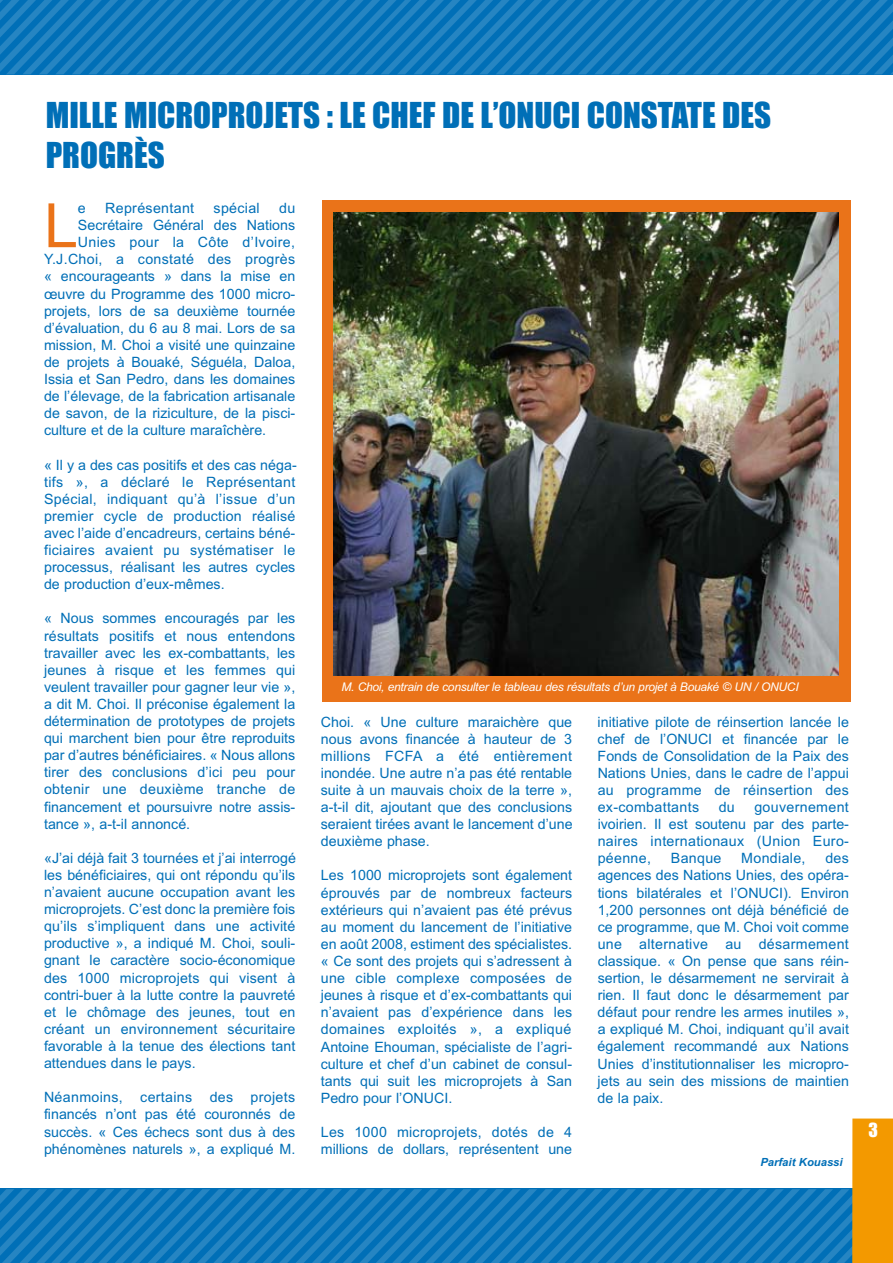
<style>
.page{position:relative;width:893px;height:1263px;background:#fff}
.page>*{position:absolute;margin:0;border:0;box-sizing:border-box;transform-origin:0 0}
.t1{font:61.2px "Arial";color:#ea7319}
.t2{font:33px/39.6px "Impact";color:#006fb7}
.t3{font:18px "Impact";color:#fff}
.t4{font:14.25px/17.1px "Arial";color:#006fb7;text-align:justify}
.t5{font:14.25px "Arial";letter-spacing:.02em;color:#006fb7}
.t6{font:italic 12px "Arial";letter-spacing:-.02em;color:#fff}
.t7{font:italic 700 11.25px "Arial";color:#006fb7}
</style>
<div class="page">
<svg style="left:0;top:1189px;width:852px;height:74px;background:#1279bc"></svg>
<svg style="left:0;top:0;width:893px;height:74px;background:#1279bc"></svg>
<div style="left:852px;top:1118px;width:41px;height:145px;background:#f39900"></div>
<div style="left:322px;top:200px;width:528px;height:501px;background:#ea7319"></div>
<img style="left:333px;top:212px;width:505px;height:464px">
<h2 class="t2" style="left:46px;top:95px;width:727px">MILLE MICROPROJETS : LE CHEF DE L’ONUCI CONSTATE DES<br>PROGRÈS</h2>
<h1 class="t1" style="left:44px;top:186px;width:36px">L</h1>
<p class="t4" style="left:78px;top:201px;width:9px">e</p>
<p class="t5" style="left:105px;top:199px;width:90px">Représentant</p>
<p class="t5" style="left:214px;top:199px;width:48px">spécial</p>
<p class="t4" style="left:279px;top:201px;width:18px">du</p>
<p class="t4" style="left:78px;top:218px;width:219px">Secrétaire Général des Nations</p>
<p class="t5" style="left:78px;top:233px;width:219px">Unies pour la Côte d’Ivoire,</p>
<p class="t5" style="left:44px;top:250px;width:253px">Y.J.Choi, a constaté des progrès</p>
<p class="t4" style="left:44px;top:269px;width:253px">« encourageants » dans la mise en</p>
<p class="t4" style="left:44px;top:286px;width:253px">œuvre du Programme des 1000 micro-</p>
<p class="t4" style="left:44px;top:303px;width:253px">projets, lors de sa deuxième tournée</p>
<p class="t4" style="left:44px;top:321px;width:253px">d’évaluation, du 6 au 8 mai. Lors de sa</p>
<p class="t4" style="left:44px;top:338px;width:253px">mission, M. Choi a visité une quinzaine</p>
<p class="t4" style="left:44px;top:355px;width:253px">de projets à Bouaké, Séguéla, Daloa,</p>
<p class="t4" style="left:44px;top:372px;width:253px">Issia et San Pedro, dans les domaines</p>
<p class="t4" style="left:44px;top:389px;width:253px">de l’élevage, de la fabrication artisanale</p>
<p class="t4" style="left:44px;top:406px;width:253px">de savon, de la riziculture, de la pisci-</p>
<p class="t4" style="left:44px;top:423px;width:224px">culture et de la culture maraîchère.</p>
<p class="t4" style="left:44px;top:457px;width:254px">« Il y a des cas positifs et des cas néga&shy;tifs », a déclaré le Représentant Spécial, indiquant qu’à l’issue d’un premier cycle de production réalisé avec l’aide d’encadreurs, certains béné&shy;ficiaires avaient pu systématiser le processus, réalisant les autres cycles de production d’eux-mêmes.</p>
<p class="t4" style="left:44px;top:611px;width:253px">« Nous sommes encouragés par les résultats positifs et nous entendons travailler avec les ex-combattants, les jeunes à risque et les femmes qui veulent travailler pour gagner leur vie », a dit M. Choi. Il préconise également la détermination de prototypes de projets qui marchent bien pour être reproduits par d’autres bénéficiaires. « Nous allons tirer des conclusions d’ici peu pour obtenir une deuxième tranche de financement et poursuivre notre assis&shy;tance », a-t-il annoncé.</p>
<p class="t4" style="left:44px;top:851px;width:253px">«J’ai déjà fait 3 tournées et j’ai interrogé les bénéficiaires, qui ont répondu qu’ils n’avaient aucune occupation avant les microprojets. C’est donc la première fois qu’ils s’impliquent dans une activité productive », a indiqué M. Choi, souli&shy;gnant le caractère socio-économique des 1000 microprojets qui visent à contri-buer à la lutte contre la pauvreté et le chômage des jeunes, tout en créant un environnement sécuritaire favorable à la tenue des élections tant attendues dans le pays.</p>
<p class="t4" style="left:44px;top:1090px;width:253px">Néanmoins, certains des projets financés n’ont pas été couronnés de succès. « Ces échecs sont dus à des phénomènes naturels », a expliqué M.</p>
<p class="t6" style="left:341px;top:679px;width:459px">M. Choi, entrain de consulter le tableau des résultats d’un projet à Bouaké © UN / ONUCI</p>
<p class="t4" style="left:321px;top:714px;width:253px">Choi. « Une culture maraichère que nous avons financée à hauteur de 3 millions FCFA a été entièrement inondée. Une autre n’a pas été rentable suite à un mauvais choix de la terre », a-t-il dit, ajoutant que des conclusions seraient tirées avant le lancement d’une deuxième phase.</p>
<p class="t4" style="left:321px;top:868px;width:253px">Les 1000 microprojets sont également éprouvés par de nombreux facteurs extérieurs qui n’avaient pas été prévus au moment du lancement de l’initiative en août 2008, estiment des spécialistes. « Ce sont des projets qui s’adressent à une cible complexe composées de jeunes à risque et d’ex-combattants qui n’avaient pas d’expérience dans les domaines exploités », a expliqué Antoine Ehouman, spécialiste de l’agri&shy;culture et chef d’un cabinet de consul&shy;tants qui suit les microprojets à San Pedro pour l’ONUCI.</p>
<p class="t4" style="left:321px;top:1125px;width:253px">Les 1000 microprojets, dotés de 4 millions de dollars, représentent une</p>
<p class="t4" style="left:598px;top:714px;width:253px">initiative pilote de réinsertion lancée le chef de l’ONUCI et financée par le Fonds de Consolidation de la Paix des Nations Unies, dans le cadre de l’appui au programme de réinsertion des ex-combattants</p>
<p class="t4" style="left:719px;top:800px;width:18px">du</p>
<p class="t4" style="left:598px;top:800px;width:253px;text-indent:157px">gouvernement ivoirien. Il est soutenu par des parte&shy;naires internationaux (Union Euro&shy;péenne,</p>
<p class="t4" style="left:598px;top:851px;width:253px;text-indent:228px">des agences des Nations Unies, des opéra&shy;tions bilatérales et l’ONUCI). Environ 1,200 personnes ont déjà bénéficié de ce programme, que M. Choi voit comme une alternative au désarmement classique. « On pense que sans réin&shy;sertion, le désarmement ne servirait à rien. Il faut donc le désarmement par défaut pour rendre les armes inutiles », a expliqué M. Choi, indiquant qu’il avait également recommandé aux Nations Unies d’institutionnaliser les micropro&shy;jets au sein des missions de maintien de la paix.</p>
<p class="t4" style="left:671px;top:851px;width:52px">Banque</p>
<p class="t5" style="left:741px;top:849px;width:66px">Mondiale,</p>
<p class="t7" style="left:760px;top:1154px;width:84px">Parfait Kouassi</p>
<p class="t3" style="left:868px;top:1119px;width:11px">3</p>
</div>
